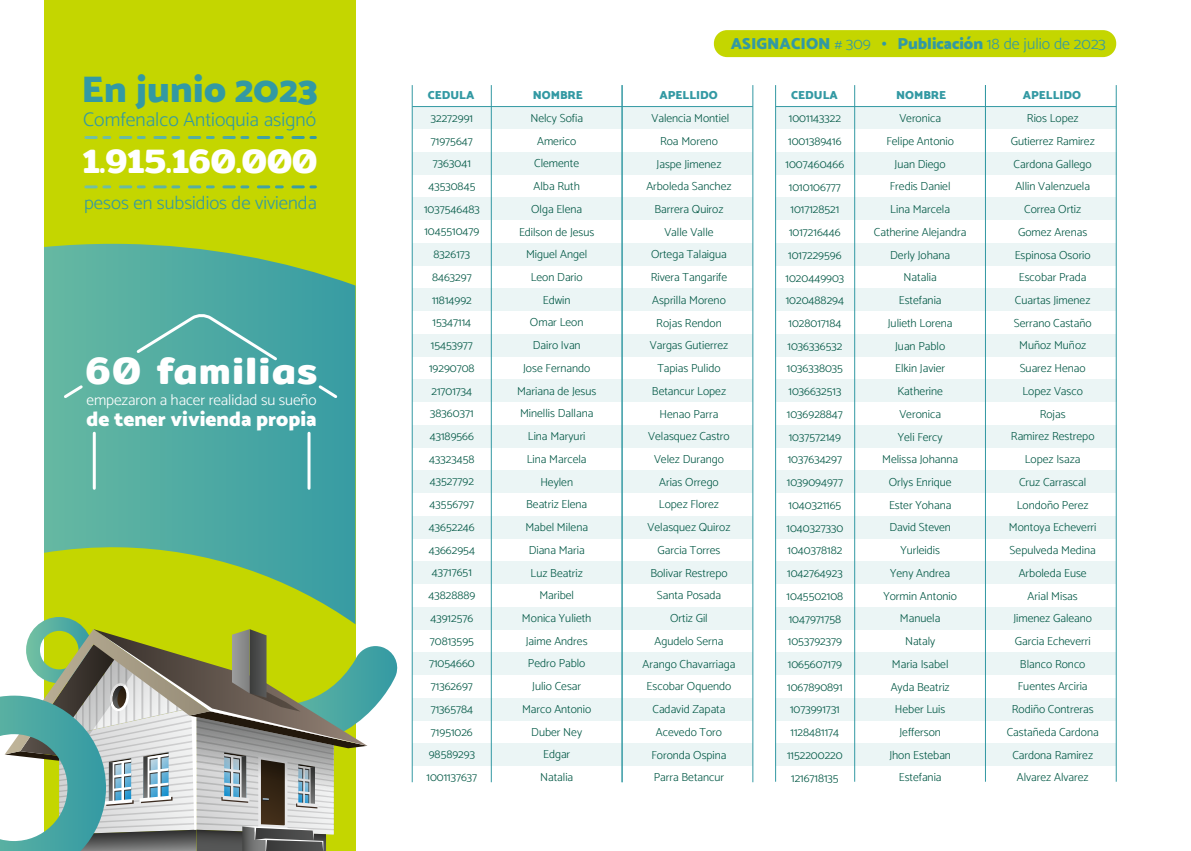
<style>
.page{position:relative;width:1191px;height:851px;background:#fff}
.page>*{position:absolute;margin:0;border:0;box-sizing:border-box;transform-origin:0 0}
.t1{font:600 38.25px "Mitr";letter-spacing:.05em;color:#fff}
.t2{font:100 37.2px "Catamaran";letter-spacing:.01em;color:#3399a3}
.t3{font:600 33.9px "Mitr";color:#fff}
.t4{font:100 20.55px "Catamaran";color:#fff}
.t5{font:100 19.8px "Catamaran";color:#3399a3}
.t6{font:100 18.9px "Catamaran";color:#3399a3}
.t7{font:100 16.05px "Catamaran";color:#3399a3}
.t8{font:100 15.45px "Catamaran";letter-spacing:-.005em;color:#fff}
.t9{font:100 11.7px/22.6px "Catamaran";color:#005744;text-align:center}
.t10{font:100 11.7px "Catamaran";color:#3399a3}
</style>
<div class="page">
<div style="left:44px;top:0;width:311px;height:850px;background:#c4d600"></div>
<svg style="left:44px;top:244px;width:311px;height:373px"></svg>
<div style="left:714px;top:30px;width:402px;height:27px;background:#c4d600;border-radius:13px"></div>
<svg style="left:86px;top:136px;width:229px;height:3px"></svg>
<svg style="left:86px;top:185px;width:229px;height:3px"></svg>
<svg style="left:0;top:617px;width:398px;height:233px"></svg>
<svg style="left:316px;top:382px;width:24px;height:18px"></svg>
<svg style="left:134px;top:310px;width:146px;height:53px;background:#58aea8"></svg>
<svg style="left:61px;top:382px;width:24px;height:18px"></svg>
<hr style="left:93px;top:433px;width:3px;height:55px;background:#fff">
<hr style="left:307px;top:433px;width:3px;height:55px;background:#fff">
<div style="left:412px;top:106px;width:341px;height:23px;background:#ebf5f5"></div>
<div style="left:412px;top:152px;width:341px;height:23px;background:#ebf5f5"></div>
<div style="left:412px;top:197px;width:341px;height:23px;background:#ebf5f5"></div>
<div style="left:412px;top:243px;width:341px;height:23px;background:#ebf5f5"></div>
<div style="left:412px;top:288px;width:341px;height:23px;background:#ebf5f5"></div>
<div style="left:412px;top:334px;width:341px;height:22px;background:#ebf5f5"></div>
<div style="left:412px;top:379px;width:341px;height:23px;background:#ebf5f5"></div>
<div style="left:412px;top:425px;width:341px;height:22px;background:#ebf5f5"></div>
<div style="left:412px;top:470px;width:341px;height:23px;background:#ebf5f5"></div>
<div style="left:412px;top:515px;width:341px;height:23px;background:#ebf5f5"></div>
<div style="left:412px;top:561px;width:341px;height:23px;background:#ebf5f5"></div>
<div style="left:412px;top:606px;width:341px;height:23px;background:#ebf5f5"></div>
<div style="left:412px;top:652px;width:341px;height:22px;background:#ebf5f5"></div>
<div style="left:412px;top:697px;width:341px;height:23px;background:#ebf5f5"></div>
<div style="left:412px;top:743px;width:341px;height:22px;background:#ebf5f5"></div>
<hr style="left:491px;top:85px;width:1px;height:697px;background:#3399a3">
<hr style="left:412px;top:85px;width:1px;height:697px;background:#3399a3">
<hr style="left:621px;top:85px;width:1px;height:697px;background:#3399a3">
<hr style="left:752px;top:85px;width:1px;height:697px;background:#3399a3">
<hr style="left:412px;top:106px;width:341px;height:1px;background:#3399a3">
<div style="left:775px;top:106px;width:341px;height:23px;background:#ebf5f5"></div>
<div style="left:775px;top:152px;width:341px;height:23px;background:#ebf5f5"></div>
<hr style="left:854px;top:85px;width:1px;height:696px;background:#3399a3">
<hr style="left:775px;top:85px;width:1px;height:696px;background:#3399a3">
<hr style="left:985px;top:85px;width:1px;height:696px;background:#3399a3">
<hr style="left:1115px;top:85px;width:1px;height:696px;background:#3399a3">
<hr style="left:775px;top:106px;width:341px;height:1px;background:#3399a3">
<div style="left:775px;top:197px;width:341px;height:23px;background:#ebf5f5"></div>
<div style="left:775px;top:243px;width:341px;height:23px;background:#ebf5f5"></div>
<div style="left:775px;top:288px;width:341px;height:23px;background:#ebf5f5"></div>
<div style="left:775px;top:334px;width:341px;height:22px;background:#ebf5f5"></div>
<div style="left:775px;top:379px;width:341px;height:23px;background:#ebf5f5"></div>
<div style="left:775px;top:425px;width:341px;height:22px;background:#ebf5f5"></div>
<div style="left:775px;top:470px;width:341px;height:23px;background:#ebf5f5"></div>
<div style="left:775px;top:515px;width:341px;height:23px;background:#ebf5f5"></div>
<div style="left:775px;top:561px;width:341px;height:23px;background:#ebf5f5"></div>
<div style="left:775px;top:606px;width:341px;height:23px;background:#ebf5f5"></div>
<div style="left:775px;top:652px;width:341px;height:22px;background:#ebf5f5"></div>
<div style="left:775px;top:697px;width:341px;height:23px;background:#ebf5f5"></div>
<div style="left:775px;top:743px;width:341px;height:22px;background:#ebf5f5"></div>
<h2 class="t2" style="left:82px;top:61px;width:238px">En junio 2023</h2>
<h3 class="t5" style="left:83px;top:104px;width:234px">Comfenalco Antioquia asignó</h3>
<h3 class="t3" style="left:82px;top:136px;width:236px">1.915.160.000</h3>
<h3 class="t6" style="left:84px;top:188px;width:234px">pesos en subsidios de vivienda</h3>
<h1 class="t1" style="left:86px;top:342px;width:233px">60 familias</h1>
<h3 class="t8" style="left:87px;top:388px;width:231px">empezaron a hacer realidad su sueño</h3>
<h3 class="t4" style="left:86px;top:403px;width:232px">de tener vivienda propia</h3>
<h3 class="t7" style="left:731px;top:31px;width:376px">ASIGNACION # 309 • Publicación 18 de julio de 2023</h3>
<p class="t10" style="left:428px;top:86px;width:48px">CEDULA</p>
<p class="t10" style="left:533px;top:86px;width:52px">NOMBRE</p>
<p class="t10" style="left:659px;top:86px;width:60px">APELLIDO</p>
<p class="t10" style="left:791px;top:86px;width:48px">CEDULA</p>
<p class="t10" style="left:896px;top:86px;width:52px">NOMBRE</p>
<p class="t10" style="left:1023px;top:86px;width:60px">APELLIDO</p>
<p class="t9" style="left:424px;top:106px;width:57px">32272991<br>71975647<br>7363041<br>43530845<br>1037546483<br>1045510479<br>8326173<br>8463297<br>11814992<br>15347114<br>15453977<br>19290708<br>21701734<br>38360371<br>43189566<br>43323458<br>43527792<br>43556797<br>43652246<br>43662954<br>43717651<br>43828889<br>43912576<br>70813595<br>71054660<br>71362697<br>71365784<br>71951026<br>98589293<br>1001137637</p>
<p class="t9" style="left:517px;top:106px;width:81px">Nelcy Sofia<br>Americo<br>Clemente<br>Alba Ruth<br>Olga Elena<br>Edilson de Jesus<br>Miguel Angel<br>Leon Dario<br>Edwin<br>Omar Leon<br>Dairo Ivan<br>Jose Fernando<br>Mariana de Jesus<br>Minellis Dallana<br>Lina Maryuri<br>Lina Marcela<br>Heylen<br>Beatriz Elena<br>Mabel Milena<br>Diana Maria<br>Luz Beatriz<br>Maribel<br>Monica Yulieth<br>Jaime Andres<br>Pedro Pablo<br>Julio Cesar<br>Marco Antonio<br>Duber Ney<br>Edgar<br>Natalia</p>
<p class="t9" style="left:642px;top:106px;width:94px">Valencia Montiel<br>Roa Moreno<br>Jaspe Jimenez<br>Arboleda Sanchez<br>Barrera Quiroz<br>Valle Valle<br>Ortega Talaigua<br>Rivera Tangarife<br>Asprilla Moreno<br>Rojas Rendon<br>Vargas Gutierrez<br>Tapias Pulido<br>Betancur Lopez<br>Henao Parra<br>Velasquez Castro<br>Velez Durango<br>Arias Orrego<br>Lopez Florez<br>Velasquez Quiroz<br>Garcia Torres<br>Bolivar Restrepo<br>Santa Posada<br>Ortiz Gil<br>Agudelo Serna<br>Arango Chavarriaga<br>Escobar Oquendo<br>Cadavid Zapata<br>Acevedo Toro<br>Foronda Ospina<br>Parra Betancur</p>
<p class="t9" style="left:1006px;top:107px;width:93px">Rios Lopez<br>Gutierrez Ramirez<br>Cardona Gallego<br>Allin Valenzuela<br>Correa Ortiz<br>Gomez Arenas<br>Espinosa Osorio<br>Escobar Prada<br>Cuartas Jimenez<br>Serrano Castaño<br>Muñoz Muñoz<br>Suarez Henao<br>Lopez Vasco<br>Rojas<br>Ramirez Restrepo<br>Lopez Isaza<br>Cruz Carrascal<br>Londoño Perez<br>Montoya Echeverri<br>Sepulveda Medina<br>Arboleda Euse<br>Arial Misas<br>Jimenez Galeano<br>Garcia Echeverri<br>Blanco Ronco<br>Fuentes Arciria<br>Rodiño Contreras<br>Castañeda Cardona<br>Cardona Ramirez<br>Alvarez Alvarez</p>
<p class="t9" style="left:874px;top:107px;width:94px">Veronica<br>Felipe Antonio<br>Juan Diego<br>Fredis Daniel<br>Lina Marcela<br>Catherine Alejandra<br>Derly Johana<br>Natalia<br>Estefania<br>Julieth Lorena<br>Juan Pablo<br>Elkin Javier<br>Katherine<br>Veronica<br>Yeli Fercy<br>Melissa Johanna<br>Orlys Enrique<br>Ester Yohana<br>David Steven<br>Yurleidis<br>Yeny Andrea<br>Yormin Antonio<br>Manuela<br>Nataly<br>Maria Isabel<br>Ayda Beatriz<br>Heber Luis<br>Jefferson<br>Jhon Esteban<br>Estefania</p>
<p class="t9" style="left:785px;top:107px;width:60px">1001143322<br>1001389416<br>1007460466<br>1010106777<br>1017128521<br>1017216446<br>1017229596<br>1020449903<br>1020488294<br>1028017184<br>1036336532<br>1036338035<br>1036632513<br>1036928847<br>1037572149<br>1037634297<br>1039094977<br>1040321165<br>1040327330<br>1040378182<br>1042764923<br>1045502108<br>1047971758<br>1053792379<br>1065607179<br>1067890891<br>1073991731<br>1128481174<br>1152200220<br>1216718135</p>
</div>
